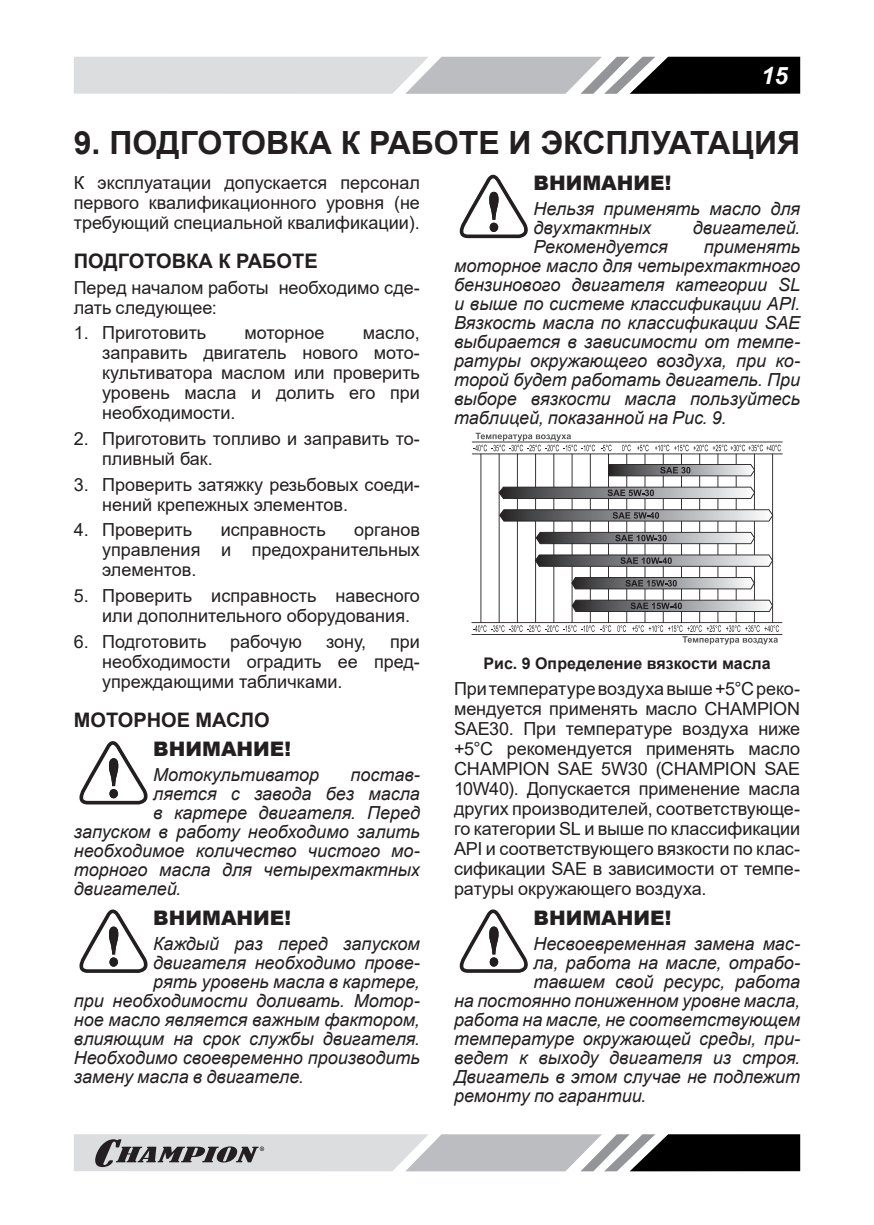
<style>
.page{position:relative;width:874px;height:1225px;background:#fff}
.page>*{position:absolute;margin:0;border:0;box-sizing:border-box;transform-origin:0 0}
.t1{font:700 32px "Arial";color:#231f20}
.t2{font:italic 700 24px "Arial";color:#fff}
.t3{font:900 20px "Arial";color:#231f20}
.t4{font:700 20px "Arial";color:#231f20}
.p{font:italic 18px/19px "Arial";color:#231f20}
.p_list{font:18px/20px "Arial";color:#231f20}
.Текст_основной{font:18px/20px "Arial";color:#231f20;text-align:justify}
.pic_h_centr{font:700 16px "Arial";color:#231f20}
</style>
<div class="page">
<svg style="left:74px;top:57px;width:725px;height:37px;background:#a7a8aa"></svg>
<svg style="left:74px;top:1134px;width:725px;height:37px;background:#9c9d9e"></svg>
<svg style="left:79px;top:741px;width:69px;height:63px"></svg>
<svg style="left:79px;top:909px;width:69px;height:64px"></svg>
<svg style="left:459px;top:175px;width:69px;height:63px"></svg>
<svg style="left:471px;top:454px;width:311px;height:181px"></svg>
<svg style="left:472px;top:433px;width:310px;height:21px"></svg>
<svg style="left:632px;top:625px;width:146px;height:19px"></svg>
<svg style="left:571px;top:600px;width:201px;height:12px;background:#808082"></svg>
<svg style="left:571px;top:577px;width:183px;height:12px;background:#808082"></svg>
<svg style="left:534px;top:554px;width:238px;height:13px;background:#848486"></svg>
<svg style="left:535px;top:532px;width:219px;height:12px;background:#808082"></svg>
<svg style="left:499px;top:509px;width:273px;height:12px;background:#858587"></svg>
<svg style="left:498px;top:487px;width:256px;height:12px;background:#818183"></svg>
<svg style="left:608px;top:464px;width:146px;height:12px;background:#7f7f81"></svg>
<svg style="left:459px;top:909px;width:69px;height:64px"></svg>
<h2 class="t2" style="left:760px;top:59px;width:28px">15</h2>
<p class="t1" style="left:74px;top:120px;width:727px">9. ПОДГОТОВКА К РАБОТЕ И ЭКСПЛУАТАЦИЯ</p>
<p class="Текст_основной" style="left:74px;top:172px;width:347px">К эксплуатации допускается персонал первого квалификационного уровня (не требующий специальной квалификации).</p>
<p class="t4" style="left:74px;top:247px;width:245px">ПОДГОТОВКА К РАБОТЕ</p>
<p class="p_list" style="left:74px;top:277px;width:347px">Перед началом работы необходимо сде&shy;лать следующее:</p>
<p class="p_list" style="left:74px;top:323px;width:134px">1. Приготовить</p>
<p class="p_list" style="left:244px;top:323px;width:81px">моторное</p>
<p class="t3" style="left:533px;top:168px;width:139px">ВНИМАНИЕ!</p>
<p class="p" style="left:533px;top:199px;width:268px">Нельзя применять масло для двухтактных</p>
<p class="p" style="left:692px;top:218px;width:109px">двигателей.</p>
<p class="p" style="left:533px;top:237px;width:136px">Рекомендуется</p>
<p class="p" style="left:454px;top:237px;width:347px;text-align:justify;text-indent:250px">применять моторное масло для четырехтактного бензинового двигателя категории SL и выше по системе классификации API.<br>Вязкость масла по классификации SAE выбирается в зависимости от темпе&shy;ратуры окружающего воздуха, при ко&shy;торой будет работать двигатель. При выборе вязкости масла пользуйтесь таблицей, показанной на Рис. 9.</p>
<p class="p_list" style="left:102px;top:323px;width:319px;text-align:justify;text-indent:260px">масло, заправить двигатель нового мото&shy;культиватора маслом или проверить уровень масла и долить его при необходимости.</p>
<p class="p_list" style="left:102px;top:428px;width:319px;text-indent:-28px">2. Приготовить топливо и заправить то&shy;пливный бак.</p>
<p class="p_list" style="left:102px;top:474px;width:319px;text-indent:-28px">3. Проверить затяжку резьбовых соеди&shy;нений крепежных элементов.</p>
<p class="p_list" style="left:74px;top:520px;width:120px">4. Проверить</p>
<p class="p_list" style="left:220px;top:520px;width:106px">исправность</p>
<p class="p_list" style="left:102px;top:520px;width:319px;text-align:justify;text-indent:252px">органов управления и предохранительных элементов.</p>
<p class="p_list" style="left:102px;top:585px;width:319px;text-indent:-28px">5. Проверить исправность навесного или дополнительного оборудования.</p>
<p class="p_list" style="left:74px;top:631px;width:134px">6. Подготовить</p>
<p class="p_list" style="left:230px;top:631px;width:73px">рабочую</p>
<p class="p_list" style="left:326px;top:631px;width:42px">зону,</p>
<p class="p_list" style="left:102px;top:631px;width:319px;text-align:justify;text-indent:288px">при необходимости оградить ее пред&shy;упреждающими табличками.</p>
<p class="t4" style="left:74px;top:705px;width:197px">МОТОРНОЕ МАСЛО</p>
<p class="t3" style="left:153px;top:735px;width:139px">ВНИМАНИЕ!</p>
<p class="p" style="left:153px;top:765px;width:167px">Мотокультиватор</p>
<p class="p" style="left:350px;top:765px;width:71px">постав-</p>
<p class="p" style="left:153px;top:784px;width:268px">ляется с завода без масла</p>
<p class="p" style="left:153px;top:803px;width:268px">в картере двигателя. Перед</p>
<p class="p" style="left:74px;top:822px;width:347px">запуском в работу необходимо залить</p>
<p class="p" style="left:74px;top:841px;width:347px">необходимое количество чистого мо-</p>
<p class="p" style="left:74px;top:860px;width:347px">торного масла для четырехтактных</p>
<p class="p" style="left:74px;top:879px;width:109px">двигателей.</p>
<p class="t3" style="left:153px;top:903px;width:139px">ВНИМАНИЕ!</p>
<p class="p" style="left:153px;top:934px;width:268px">Каждый раз перед запуском</p>
<p class="p" style="left:153px;top:953px;width:268px">двигателя необходимо прове-</p>
<p class="p" style="left:153px;top:972px;width:268px">рять уровень масла в картере,</p>
<p class="p" style="left:74px;top:991px;width:347px">при необходимости доливать. Мотор-</p>
<p class="p" style="left:74px;top:1010px;width:347px">ное масло является важным фактором,</p>
<p class="p" style="left:74px;top:1029px;width:347px">влияющим на срок службы двигателя.</p>
<p class="p" style="left:74px;top:1048px;width:347px">Необходимо своевременно производить</p>
<p class="p" style="left:74px;top:1067px;width:231px">замену масла в двигателе.</p>
<p class="pic_h_centr" style="left:483px;top:652px;width:288px">Рис. 9 Определение вязкости масла</p>
<p class="p_list" style="left:454px;top:678px;width:347px;text-align:justify">При температуре воздуха выше +5°С реко&shy;мендуется применять масло CHAMPION SAE30. При температуре воздуха ниже +5°С рекомендуется применять масло CHAMPION SAE 5W30 (CHAMPION SAE 10W40). Допускается применение масла других производителей, соответствующе&shy;го категории SL и выше по классификации API и соответствующего вязкости по клас&shy;сификации SAE в зависимости от темпе&shy;ратуры окружающего воздуха.</p>
<p class="t3" style="left:533px;top:903px;width:139px">ВНИМАНИЕ!</p>
<p class="p" style="left:533px;top:934px;width:268px">Несвоевременная замена мас-</p>
<p class="p" style="left:533px;top:953px;width:268px">ла, работа на масле, отрабо-</p>
<p class="p" style="left:533px;top:972px;width:268px">тавшем свой ресурс, работа</p>
<p class="p" style="left:454px;top:991px;width:347px">на постоянно пониженном уровне масла,</p>
<p class="p" style="left:454px;top:1010px;width:347px">работа на масле, не соответствующем</p>
<p class="p" style="left:454px;top:1029px;width:347px">температуре окружающей среды, при-</p>
<p class="p" style="left:454px;top:1048px;width:347px">ведет к выходу двигателя из строя.</p>
<p class="p" style="left:454px;top:1067px;width:347px">Двигатель в этом случае не подлежит</p>
<p class="p" style="left:454px;top:1086px;width:193px">ремонту по гарантии.</p>
</div>
